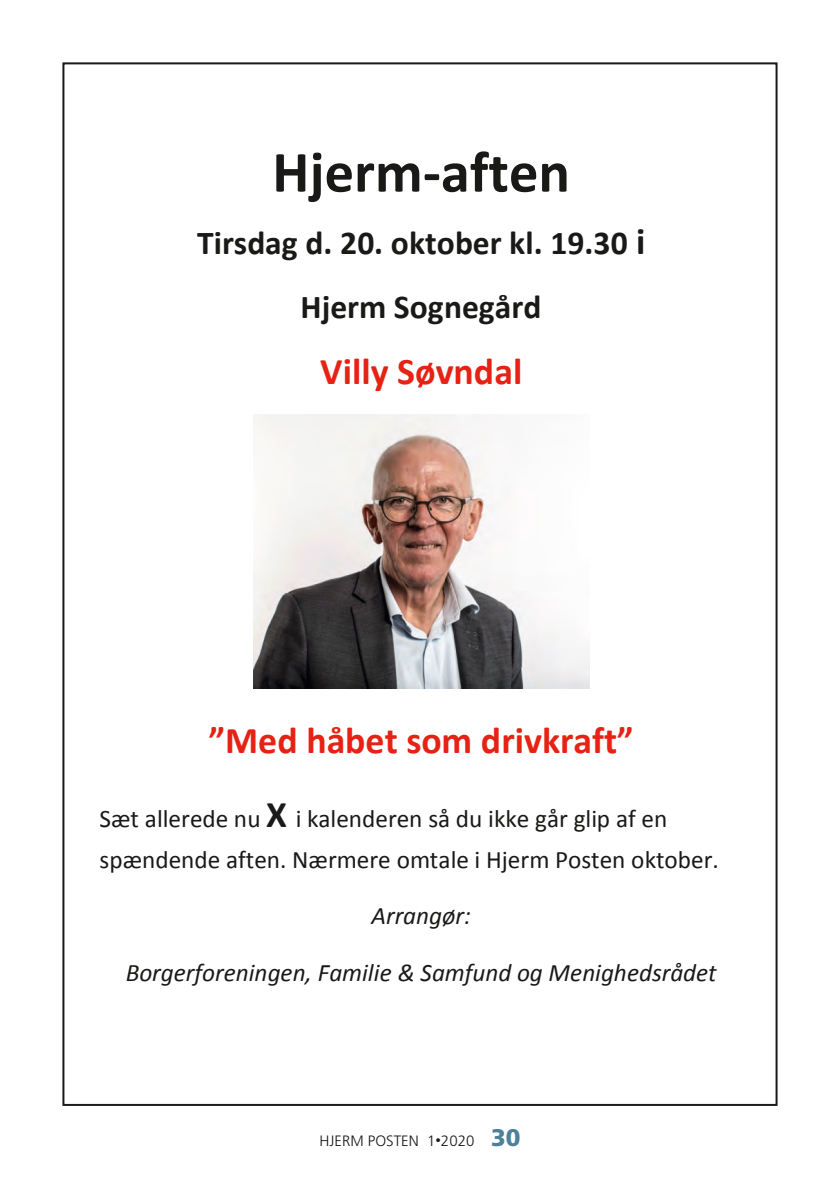
<style>
.page{position:relative;width:840px;height:1191px;background:#fff}
.page>*{position:absolute;margin:0;border:0;box-sizing:border-box;transform-origin:0 0}
.t1{font:700 58.8px "Calibri";color:#191918}
.t2{font:700 37.8px "Calibri";color:#e62214}
.t3{font:700 33.6px/63.2px "Calibri";color:#191918;text-align:center}
.t4{font:25.2px/41px "Calibri";color:#191918}
.t5{font:italic 25.2px "Calibri";color:#191918}
.t6{font:300 15px "Frutiger LT Std";color:#191918}
.s1{font-size:37.8px}
.s2{font-weight:700;font-size:37.8px}
.s3{font-size:11px}
.s4{font-weight:900;font-size:24px;color:#4b8299}
</style>
<div class="page">
<img style="left:253px;top:415px;width:336px;height:273px">
<h1 class="t1" style="left:272px;top:134px;width:299px">Hjerm-aften</h1>
<h3 class="t3" style="left:197px;top:211px;width:449px">Tirsdag d. 20. oktober kl. 19.30 <span class="s1">i<br></span>Hjerm Sognegård</h3>
<h2 class="t2" style="left:320px;top:347px;width:203px">Villy Søvndal</h2>
<h2 class="t2" style="left:208px;top:716px;width:426px">”Med håbet som drivkraft”</h2>
<p class="t4" style="left:99px;top:798px;width:620px">Sæt allerede nu <span class="s2">X</span> i kalenderen så du ikke går glip af en spændende aften. Nærmere omtale i Hjerm Posten oktober.</p>
<p class="t5" style="left:371px;top:898px;width:101px">Arrangør:</p>
<p class="t5" style="left:126px;top:955px;width:592px">Borgerforeningen, Familie &amp; Samfund og Menighedsrådet</p>
<p class="t6" style="left:319px;top:1132px;width:202px">HJERM POSTEN 1<span class="s3">•</span>2020 <span class="s4">30</span></p>
</div>
